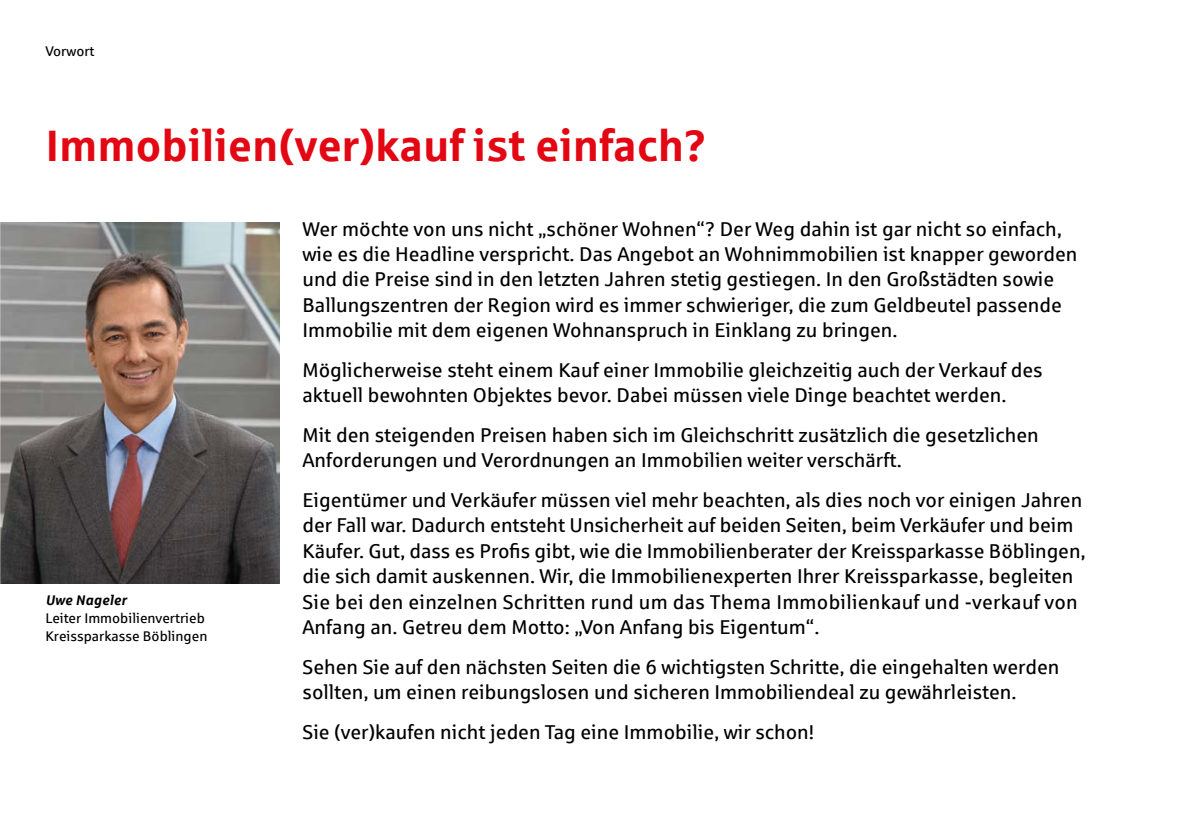
<style>
.page{position:relative;width:1191px;height:840px;background:#fff}
.page>*{position:absolute;margin:0;border:0;box-sizing:border-box;transform-origin:0 0}
.t1{font:700 44px "Sparkasse Rg";letter-spacing:-.005em;color:#e30613}
.t2{font:20px/25.4px "Sparkasse Rg";color:#000}
.t3{font:14px/18px "Sparkasse Rg";color:#000}
.t4{font:italic 700 14px "Sparkasse Rg";color:#000}
</style>
<div class="page">
<img style="left:1px;top:222px;width:279px;height:361px">
<img style="left:0;top:0;width:1px;height:839px">
<p class="t3" style="left:45px;top:42px;width:51px">Vorwort</p>
<h1 class="t1" style="left:45px;top:117px;width:663px">Immobilien(ver)kauf ist einfach?</h1>
<p class="t4" style="left:45px;top:591px;width:83px">Uwe Nageler</p>
<p class="t3" style="left:45px;top:609px;width:164px">Leiter Immobilienvertrieb<br>Kreissparkasse Böblingen</p>
<p class="t2" style="left:302px;top:215px;width:776px">Wer möchte von uns nicht „schöner Wohnen“? Der Weg dahin ist gar nicht so einfach, wie es die Headline verspricht. Das Angebot an Wohnimmobilien ist knapper geworden und die Preise sind in den letzten Jahren stetig gestiegen. In den Großstädten sowie Ballungszentren der Region wird es immer schwieriger, die zum Geldbeutel passende Immobilie mit dem eigenen Wohnanspruch in Einklang zu bringen.</p>
<p class="t2" style="left:302px;top:356px;width:742px">Möglicherweise steht einem Kauf einer Immobilie gleichzeitig auch der Verkauf des aktuell bewohnten Objektes bevor. Dabei müssen viele Dinge beachtet werden.</p>
<p class="t2" style="left:302px;top:421px;width:738px">Mit den steigenden Preisen haben sich im Gleichschritt zusätzlich die gesetzlichen<br>Anforderungen und Verordnungen an Immobilien weiter verschärft.</p>
<p class="t2" style="left:302px;top:486px;width:784px">Eigentümer und Verkäufer müssen viel mehr beachten, als dies noch vor einigen Jahren der Fall war. Dadurch entsteht Unsicherheit auf beiden Seiten, beim Verkäufer und beim Käufer. Gut, dass es Profis gibt, wie die Immobilienberater der Kreissparkasse Böblingen, die sich damit auskennen. Wir, die Immobilienexperten Ihrer Kreissparkasse, begleiten Sie bei den einzelnen Schritten rund um das Thema Immobilienkauf und -verkauf von Anfang an. Getreu dem Motto: „Von Anfang bis Eigentum“.</p>
<p class="t2" style="left:302px;top:653px;width:758px">Sehen Sie auf den nächsten Seiten die 6 wichtigsten Schritte, die eingehalten werden sollten, um einen reibungslosen und sicheren Immobiliendeal zu gewährleisten.</p>
<p class="t2" style="left:302px;top:718px;width:513px">Sie (ver)kaufen nicht jeden Tag eine Immobilie, wir schon!</p>
</div>
